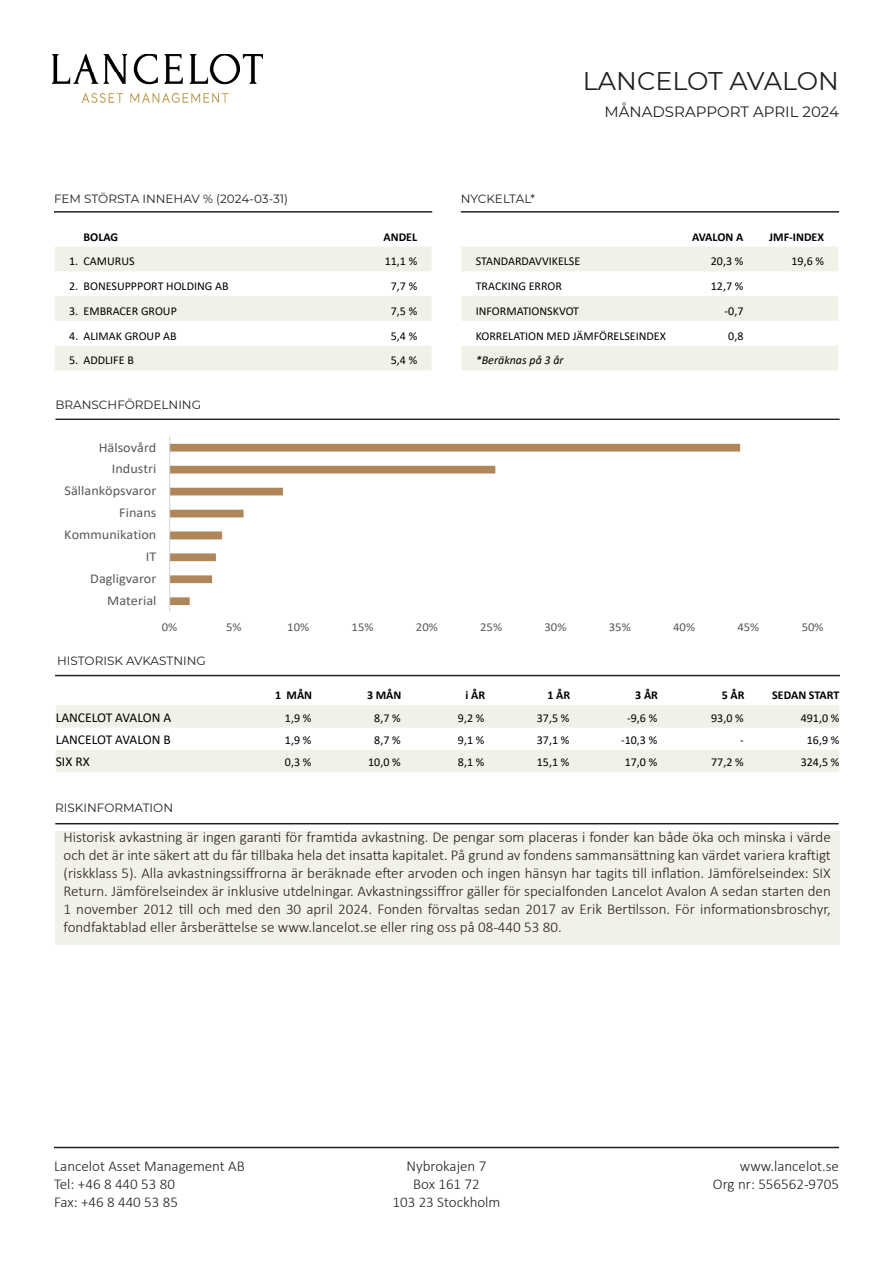
<style>
.page{position:relative;width:893px;height:1263px;background:#fff}
.page>*{position:absolute;margin:0;border:0;box-sizing:border-box;transform-origin:0 0}
.t1{font:25.5px "Montserrat";color:#231f20}
.t2{font:300 15px/18px "Calibri";color:#231f20;text-align:justify}
.t3{font:15px "Montserrat";color:#231f20}
.t4{font:13.5px "Calibri";color:#595959;scale:1.05 1}
.t5{font:13.5px "Calibri";color:#000}
.t6{font:13.5px "Calibri";color:#000001}
.t7{font:12px "Calibri";color:#000}
.t8{font:12px "Montserrat";color:#231f20}
.t9{font:700 12px "Calibri";color:#000}
.t10{font:12px "Calibri";color:#595959;scale:1.05 1}
.t11{font:italic 12px "Calibri";color:#000}
</style>
<div class="page">
<hr style="left:54px;top:1147px;width:785px;height:1px;background:#231f20">
<svg style="left:55px;top:247px;width:376px;height:123px;fill:#f1f1e7"></svg>
<hr style="left:54px;top:211px;width:378px;height:2px;background:#231f20">
<svg style="left:462px;top:247px;width:376px;height:123px;fill:#f1f1e7"></svg>
<hr style="left:461px;top:211px;width:378px;height:2px;background:#231f20">
<hr style="left:55px;top:419px;width:785px;height:1px;background:#231f20">
<div style="left:56px;top:705px;width:783px;height:23px;background:#f1f1e7"></div>
<div style="left:56px;top:750px;width:783px;height:22px;background:#f1f1e7"></div>
<hr style="left:55px;top:675px;width:785px;height:1px;background:#231f20">
<div style="left:55px;top:831px;width:784px;height:114px;background:#f1f1e7"></div>
<hr style="left:55px;top:823px;width:784px;height:1px;background:#231f20">
<img style="left:53px;top:54px;width:209px;height:49px">
<svg style="left:170px;top:444px;width:570px;height:161px"></svg>
<hr style="left:169px;top:437px;width:1px;height:175px;background:#d9d9d9">
<p class="t1" style="left:583px;top:63px;width:257px">LANCELOT AVALON</p>
<p class="t8" style="left:54px;top:190px;width:236px">FEM STÖRSTA INNEHAV % (2024-03-31)</p>
<p class="t9" style="left:84px;top:228px;width:36px">BOLAG</p>
<p class="t9" style="left:384px;top:228px;width:35px">ANDEL</p>
<p class="t7" style="left:69px;top:253px;width:11px">1.</p>
<p class="t7" style="left:84px;top:253px;width:53px">CAMURUS</p>
<p class="t7" style="left:385px;top:253px;width:34px">11,1 %</p>
<p class="t7" style="left:69px;top:278px;width:11px">2.</p>
<p class="t7" style="left:84px;top:278px;width:147px">BONESUPPPORT HOLDING AB</p>
<p class="t7" style="left:391px;top:278px;width:28px">7,7 %</p>
<p class="t7" style="left:69px;top:303px;width:11px">3.</p>
<p class="t7" style="left:84px;top:303px;width:95px">EMBRACER GROUP</p>
<p class="t7" style="left:391px;top:303px;width:28px">7,5 %</p>
<p class="t7" style="left:69px;top:327px;width:11px">4.</p>
<p class="t7" style="left:84px;top:327px;width:95px">ALIMAK GROUP AB</p>
<p class="t7" style="left:391px;top:327px;width:28px">5,4 %</p>
<p class="t7" style="left:69px;top:352px;width:11px">5.</p>
<p class="t7" style="left:84px;top:352px;width:52px">ADDLIFE B</p>
<p class="t7" style="left:391px;top:352px;width:28px">5,4 %</p>
<p class="t8" style="left:55px;top:396px;width:147px">BRANSCHFÖRDELNING</p>
<p class="t4" style="left:99px;top:438px;width:56px">Hälsovård</p>
<p class="t4" style="left:112px;top:460px;width:44px">Industri</p>
<p class="t4" style="left:65px;top:481px;width:89px">Sällanköpsvaror</p>
<p class="t4" style="left:119px;top:503px;width:37px">Finans</p>
<p class="t4" style="left:64px;top:525px;width:89px">Kommunikation</p>
<p class="t4" style="left:146px;top:547px;width:12px">IT</p>
<p class="t4" style="left:90px;top:569px;width:65px">Dagligvaror</p>
<p class="t4" style="left:107px;top:591px;width:48px">Material</p>
<p class="t8" style="left:461px;top:190px;width:76px">NYCKELTAL*</p>
<p class="t3" style="left:604px;top:101px;width:236px">MÅNADSRAPPORT APRIL 2024</p>
<p class="t9" style="left:692px;top:228px;width:53px">AVALON A</p>
<p class="t9" style="left:769px;top:228px;width:56px">JMF-INDEX</p>
<p class="t7" style="left:476px;top:253px;width:106px">STANDARDAVVIKELSE</p>
<p class="t7" style="left:711px;top:253px;width:34px">20,3 %</p>
<p class="t7" style="left:791px;top:253px;width:34px">19,6 %</p>
<p class="t7" style="left:476px;top:278px;width:88px">TRACKING ERROR</p>
<p class="t7" style="left:711px;top:278px;width:34px">12,7 %</p>
<p class="t7" style="left:476px;top:303px;width:105px">INFORMATIONSKVOT</p>
<p class="t7" style="left:725px;top:303px;width:20px">-0,7</p>
<p class="t7" style="left:476px;top:327px;width:192px">KORRELATION MED JÄMFÖRELSEINDEX</p>
<p class="t7" style="left:728px;top:327px;width:17px">0,8</p>
<p class="t11" style="left:476px;top:352px;width:89px">*Beräknas på 3 år</p>
<p class="t10" style="left:162px;top:619px;width:16px">0%</p>
<p class="t10" style="left:226px;top:619px;width:16px">5%</p>
<p class="t10" style="left:287px;top:619px;width:22px">10%</p>
<p class="t10" style="left:352px;top:619px;width:22px">15%</p>
<p class="t10" style="left:416px;top:619px;width:22px">20%</p>
<p class="t10" style="left:480px;top:619px;width:22px">25%</p>
<p class="t10" style="left:544px;top:619px;width:22px">30%</p>
<p class="t10" style="left:609px;top:619px;width:22px">35%</p>
<p class="t10" style="left:673px;top:619px;width:22px">40%</p>
<p class="t10" style="left:737px;top:619px;width:22px">45%</p>
<p class="t10" style="left:802px;top:619px;width:22px">50%</p>
<p class="t8" style="left:57px;top:653px;width:150px">HISTORISK AVKASTNING</p>
<p class="t9" style="left:275px;top:687px;width:39px">1 MÅN</p>
<p class="t9" style="left:367px;top:687px;width:36px">3 MÅN</p>
<p class="t9" style="left:465px;top:687px;width:21px">i ÅR</p>
<p class="t9" style="left:547px;top:687px;width:24px">1 ÅR</p>
<p class="t9" style="left:635px;top:687px;width:24px">3 ÅR</p>
<p class="t9" style="left:722px;top:687px;width:24px">5 ÅR</p>
<p class="t9" style="left:772px;top:687px;width:69px">SEDAN START</p>
<p class="t5" style="left:56px;top:708px;width:117px">LANCELOT AVALON A</p>
<p class="t7" style="left:285px;top:709px;width:28px">1,9 %</p>
<p class="t7" style="left:374px;top:709px;width:28px">8,7 %</p>
<p class="t7" style="left:458px;top:709px;width:28px">9,2 %</p>
<p class="t7" style="left:537px;top:709px;width:34px">37,5 %</p>
<p class="t7" style="left:627px;top:709px;width:32px">-9,6 %</p>
<p class="t7" style="left:711px;top:709px;width:34px">93,0 %</p>
<p class="t7" style="left:801px;top:709px;width:40px">491,0 %</p>
<p class="t5" style="left:56px;top:730px;width:117px">LANCELOT AVALON B</p>
<p class="t7" style="left:285px;top:731px;width:28px">1,9 %</p>
<p class="t7" style="left:374px;top:731px;width:28px">8,7 %</p>
<p class="t7" style="left:458px;top:731px;width:28px">9,1 %</p>
<p class="t7" style="left:537px;top:731px;width:34px">37,1 %</p>
<p class="t7" style="left:621px;top:731px;width:38px">-10,3 %</p>
<p class="t7" style="left:740px;top:731px;width:5px">-</p>
<p class="t7" style="left:807px;top:731px;width:34px">16,9 %</p>
<p class="t6" style="left:56px;top:752px;width:35px">SIX RX</p>
<p class="t7" style="left:285px;top:754px;width:28px">0,3 %</p>
<p class="t7" style="left:368px;top:754px;width:34px">10,0 %</p>
<p class="t7" style="left:458px;top:754px;width:28px">8,1 %</p>
<p class="t7" style="left:537px;top:754px;width:34px">15,1 %</p>
<p class="t7" style="left:625px;top:754px;width:34px">17,0 %</p>
<p class="t7" style="left:711px;top:754px;width:34px">77,2 %</p>
<p class="t7" style="left:801px;top:754px;width:40px">324,5 %</p>
<p class="t8" style="left:55px;top:799px;width:119px">RISKINFORMATION</p>
<p class="t2" style="left:64px;top:828px;width:769px">Historisk avkastning är ingen garanti för framtida avkastning. De pengar som placeras i fonder kan både öka och minska i värde och det är inte säkert att du får tillbaka hela det insatta kapitalet. På grund av fondens sammansättning kan värdet variera kraftigt (riskklass 5). Alla avkastningssiffrorna är beräknade efter arvoden och ingen hänsyn har tagits till inflation. Jämförelseindex: SIX Return. Jämförelseindex är inklusive utdelningar. Avkastningssiffror gäller för specialfonden Lancelot Avalon A sedan starten den 1 november 2012 till och med den 30 april 2024. Fonden förvaltas sedan 2017 av Erik Bertilsson. För informationsbroschyr, fondfaktablad eller årsberättelse se www.lancelot.se eller ring oss på 08-440 53 80.</p>
<p class="t2" style="left:54px;top:1157px;width:192px">Lancelot Asset Management AB</p>
<p class="t2" style="left:54px;top:1175px;width:123px">Tel: +46 8 440 53 80</p>
<p class="t2" style="left:54px;top:1193px;width:126px">Fax: +46 8 440 53 85</p>
<p class="t2" style="left:407px;top:1157px;width:81px">Nybrokajen 7</p>
<p class="t2" style="left:413px;top:1175px;width:68px">Box 161 72</p>
<p class="t2" style="left:392px;top:1193px;width:109px">103 23 Stockholm</p>
<p class="t2" style="left:740px;top:1157px;width:101px">www.lancelot.se</p>
<p class="t2" style="left:713px;top:1175px;width:128px">Org nr: 556562-9705</p>
</div>
